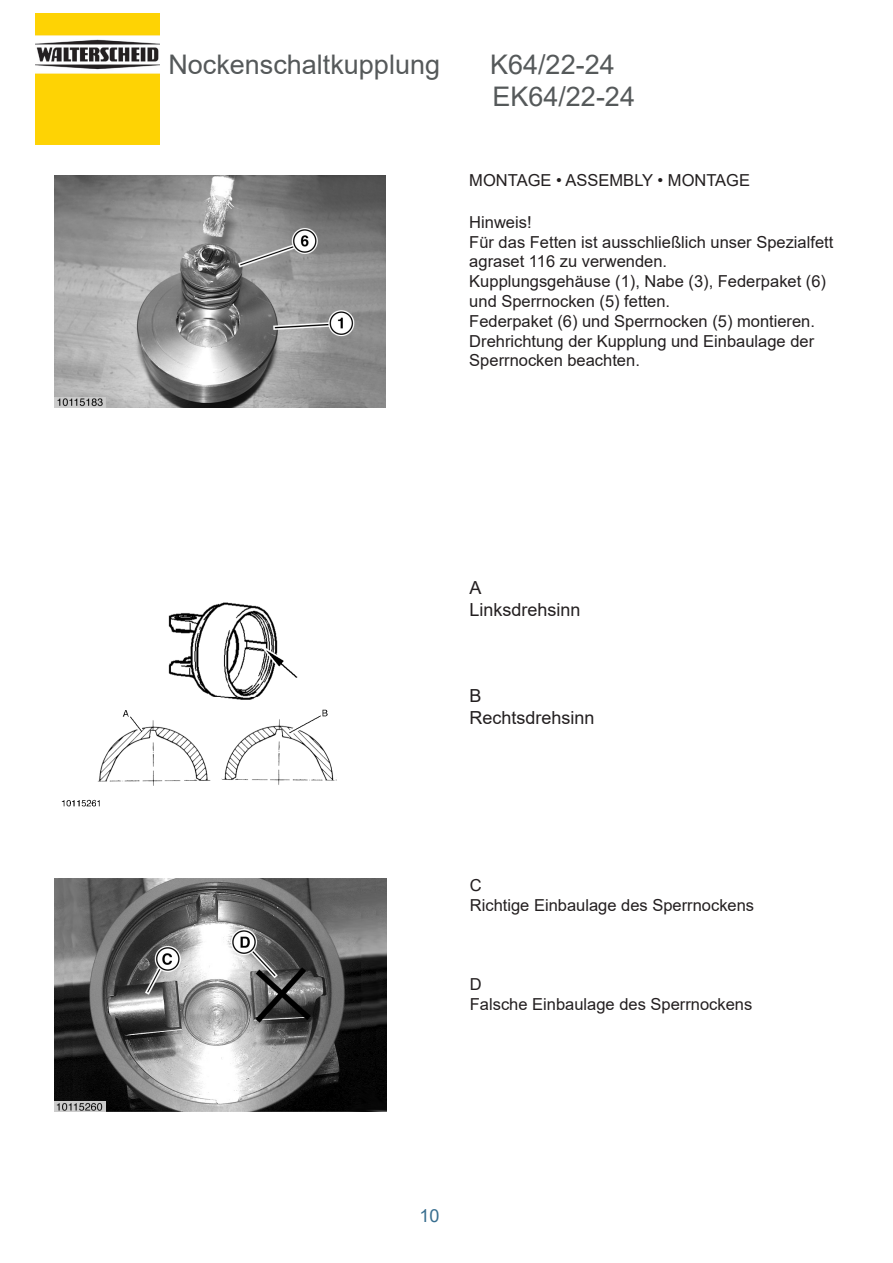
<style>
.page{position:relative;width:893px;height:1263px;background:#fff}
.page>*{position:absolute;margin:0;border:0;box-sizing:border-box;transform-origin:0 0}
.t1{font:27px/32.4px "Arial";color:#55595a}
.t2{font:18px/21.6px "Arial";color:#231f20}
.t3{font:18px "Arial";color:#386e8f}
.t4{font:16.5px/19.8px "Arial";color:#231f20}
</style>
<div class="page">
<img style="left:36px;top:14px;width:124px;height:130px">
<img style="left:54px;top:175px;width:331px;height:233px">
<img style="left:61px;top:602px;width:276px;height:205px">
<img style="left:55px;top:879px;width:331px;height:232px">
<h1 class="t1" style="left:168px;top:48px;width:273px">Nockenschaltkupplung</h1>
<h1 class="t1" style="left:490px;top:48px;width:146px">K64/22-24<br>EK64/22-24</h1>
<p class="t4" style="left:469px;top:171px;width:282px">MONTAGE • ASSEMBLY • MONTAGE</p>
<p class="t4" style="left:469px;top:212px;width:366px">Hinweis!<br>Für das Fetten ist ausschließlich unser Spezialfett agraset 116 zu verwenden.<br>Kupplungsgehäuse (1), Nabe (3), Federpaket (6) und Sperrnocken (5) fetten.<br>Federpaket (6) und Sperrnocken (5) montieren.<br>Drehrichtung der Kupplung und Einbaulage der Sperrnocken beachten.</p>
<p class="t2" style="left:469px;top:577px;width:113px">A<br>Linksdrehsinn</p>
<p class="t2" style="left:469px;top:685px;width:127px">B<br>Rechtsdrehsinn</p>
<p class="t4" style="left:470px;top:875px;width:286px">C<br>Richtige Einbaulage des Sperrnockens</p>
<p class="t4" style="left:470px;top:974px;width:284px">D<br>Falsche Einbaulage des Sperrnockens</p>
<p class="t3" style="left:420px;top:1203px;width:22px">10</p>
</div>
